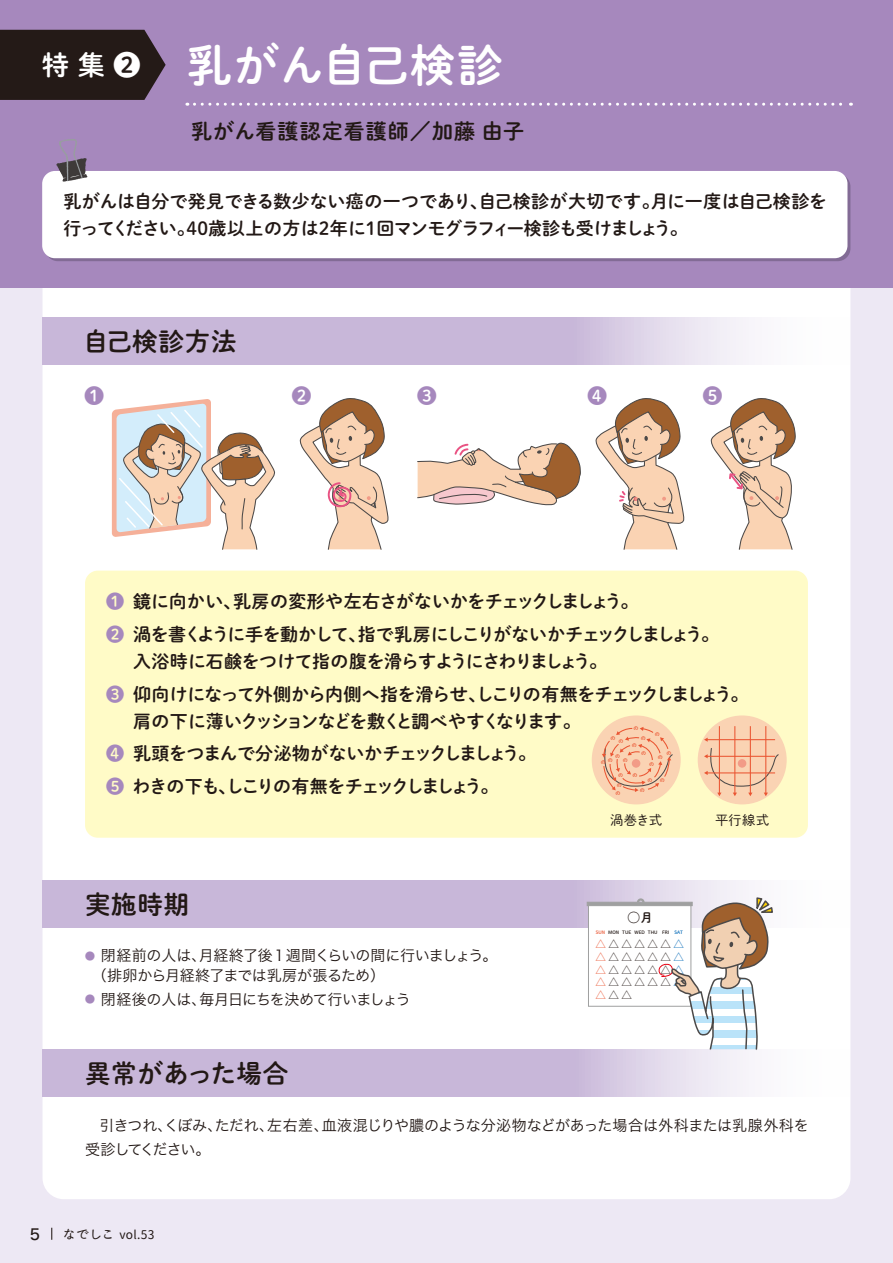
<style>
.page{position:relative;width:893px;height:1263px;background:#ede8f4}
.page>*{position:absolute;margin:0;border:0;box-sizing:border-box;transform-origin:0 0}
.t1{font:45px "Shuei M Go Std B";letter-spacing:.015em;color:#fff}
.t2{font:25.5px "Shuei M Go Std B";letter-spacing:.03em;color:#221815}
.t3{font:21px "Shuei M Go Std B";letter-spacing:.05em;color:#221815}
.t4{font:19.5px "Shuei M Go Std B";color:#a688bd}
.t5{font:18px/27px "Shuei M Go Std B";letter-spacing:-.01em;color:#221815}
.t6{font:18px/27px "Shuei M Go Std B";letter-spacing:-.04em;color:#221815}
.t7{font:18px/27px "Shuei M Go Std B";letter-spacing:-.06em;color:#221815}
.t8{font:18px/32.8px "Shuei M Go Std B";letter-spacing:-.07em;color:#221815}
.t9{font:18px "Shuei M Go Std B";letter-spacing:-.015em;color:#221815}
.t10{font:15px/19.5px "Hira Kaku Std N W3";letter-spacing:-.03em;color:#221815}
.t11{font:15px "Hira Kaku Std N W5";color:#221815}
.t12{font:13.35px "Shuei M Go Std L";letter-spacing:.025em;color:#221815}
.t13{font:12px "Honoka Maru Gothic";color:#221815}
.t14{font:12px "Shuei M Go Std B";color:#221815}
.t15{font:10.5px/12.8px "Koz Go Pr 6 N";color:#221815;text-align:justify}
.t16{font:4.95px "Shuei M Go Std B";color:#ea5532}
.t17{font:4.5px "Shuei M Go Std B";color:#221815}
.t18{font:4.5px "Shuei M Go Std B";color:#ea5532}
.t19{font:4.5px "Shuei M Go Std B";color:#0068b7}
.s1{color:#a688bd}
.s2{font-size:10.5px;color:#a688bd}
.s3{color:#ea5532}
.s4{color:#0068b7}
.s5{font-size:15px}
</style>
<div class="page">
<div style="left:43px;top:43px;width:807px;height:1156px;background:#fff;border-radius:21px"></div>
<div style="left:0;top:0;width:893px;height:288px;background:#a688bd"></div>
<svg style="left:0;top:30px;width:166px;height:70px;background:#2c2021"></svg>
<svg style="left:194px;top:103px;width:657px;height:3px"></svg>
<svg style="left:45px;top:174px;width:805px;height:87px;background:#8c769d"></svg>
<div style="left:42px;top:171px;width:805px;height:87px;background:#fff;border-radius:13px"></div>
<svg style="left:56px;top:139px;width:32px;height:43px"></svg>
<svg style="left:43px;top:318px;width:706px;height:46px;background:#cebfdd"></svg>
<div style="left:85px;top:571px;width:723px;height:267px;background:#fffbc7;border-radius:13px"></div>
<svg style="left:43px;top:880px;width:706px;height:47px;background:#cabada"></svg>
<hr style="left:587px;top:902px;width:106px;height:4px;background:#9fa0a0">
<div style="left:588px;top:905px;width:103px;height:102px;background:#fff;border:1px solid #9fa0a0"></div>
<svg style="left:636px;top:897px;width:10px;height:7px"></svg>
<svg style="left:658px;top:896px;width:115px;height:153px"></svg>
<svg style="left:43px;top:1049px;width:715px;height:47px;background:#cfc0dd"></svg>
<svg style="left:112px;top:399px;width:163px;height:151px"></svg>
<svg style="left:300px;top:398px;width:90px;height:173px"></svg>
<svg style="left:417px;top:442px;width:164px;height:64px"></svg>
<svg style="left:596px;top:398px;width:89px;height:152px"></svg>
<svg style="left:711px;top:398px;width:85px;height:173px"></svg>
<div style="left:592px;top:715px;width:89px;height:89px;background:#fad3b3;border-radius:50%"></div>
<svg style="left:602px;top:727px;width:71px;height:65px"></svg>
<div style="left:698px;top:715px;width:89px;height:89px;background:#fad3b3;border-radius:50%"></div>
<svg style="left:704px;top:737px;width:75px;height:50px"></svg>
<hr style="left:719px;top:726px;width:1px;height:67px;background:#ea5532">
<hr style="left:734px;top:726px;width:1px;height:67px;background:#ea5532">
<hr style="left:765px;top:726px;width:1px;height:67px;background:#ea5532">
<hr style="left:750px;top:726px;width:1px;height:67px;background:#ea5532">
<div style="left:738px;top:759px;width:8px;height:9px;background:#f29b87;border-radius:50%"></div>
<svg style="left:51px;top:1228px;width:1px;height:12px"></svg>
<h1 class="t1" style="left:42px;top:32px;width:462px"><sup>特</sup> <sup>集</sup> <sup>❷</sup> 乳がん自己検診</h1>
<h3 class="t3" style="left:191px;top:116px;width:335px">乳がん看護認定看護師／加藤 由子</h3>
<p class="t5" style="left:63px;top:187px;width:765px">乳がんは自分で発見できる数少ない癌の一つであり、自己検診が大切です。月に一度は自己検診を行ってください。40歳以上の方は2年に1回マンモグラフィー検診も受けましょう。</p>
<h2 class="t2" style="left:83px;top:322px;width:155px">自己検診方法</h2>
<h3 class="t4" style="left:85px;top:382px;width:21px">❶</h3>
<h3 class="t4" style="left:292px;top:382px;width:21px">❷</h3>
<h3 class="t4" style="left:417px;top:382px;width:21px">❸</h3>
<h3 class="t4" style="left:588px;top:382px;width:21px">❹</h3>
<h3 class="t4" style="left:703px;top:382px;width:21px">❺</h3>
<p class="t9" style="left:106px;top:588px;width:534px"><span class="s1">❶</span> 鏡に向かい、乳房の変形や左右さがないかをチェックしましょう。</p>
<p class="t6" style="left:133px;top:620px;width:587px;text-indent:-27px"><span class="s1">❷</span> 渦を書くように手を動かして、指で乳房にしこりがないかチェックしましょう。入浴時に石鹸をつけて指の腹を滑らすようにさわりましょう。</p>
<p class="t7" style="left:133px;top:680px;width:617px;text-indent:-27px"><span class="s1">❸</span> 仰向けになって外側から内側へ指を滑らせ、しこりの有無をチェックしましょう。肩の下に薄いクッションなどを敷くと調べやすくなります。</p>
<p class="t16" style="left:634px;top:724px;width:6px">の</p>
<p class="t8" style="left:106px;top:737px;width:431px"><span class="s1">❹</span> 乳頭をつまんで分泌物がないかチェックしましょう。<br><span class="s1">❺</span> わきの下も、しこりの有無をチェックしましょう。</p>
<h2 class="t2" style="left:85px;top:885px;width:106px">実施時期</h2>
<p class="t10" style="left:92px;top:946px;width:407px;text-indent:-7px"><span class="s2">●</span> 閉経前の人は、月経終了後１週間くらいの間に行いましょう。（排卵から月経終了までは乳房が張るため）</p>
<p class="t10" style="left:85px;top:989px;width:327px"><span class="s2">●</span> 閉経後の人は、毎月日にちを決めて行いましょう</p>
<p class="t16" style="left:611px;top:734px;width:6px">の</p>
<p class="t16" style="left:619px;top:738px;width:6px">の</p>
<p class="t16" style="left:641px;top:734px;width:6px">の</p>
<p class="t16" style="left:632px;top:741px;width:6px">の</p>
<p class="t16" style="left:655px;top:731px;width:6px">の</p>
<p class="t16" style="left:615px;top:752px;width:6px">の</p>
<p class="t16" style="left:623px;top:756px;width:6px">の</p>
<p class="t16" style="left:608px;top:756px;width:6px">の</p>
<p class="t16" style="left:601px;top:758px;width:6px">の</p>
<p class="t16" style="left:641px;top:749px;width:6px">の</p>
<p class="t16" style="left:666px;top:749px;width:6px">の</p>
<p class="t16" style="left:658px;top:753px;width:6px">の</p>
<p class="t16" style="left:649px;top:760px;width:6px">の</p>
<p class="t16" style="left:618px;top:771px;width:6px">の</p>
<p class="t16" style="left:617px;top:781px;width:6px">の</p>
<p class="t16" style="left:615px;top:789px;width:6px">の</p>
<p class="t16" style="left:632px;top:771px;width:6px">の</p>
<p class="t16" style="left:647px;top:776px;width:6px">の</p>
<p class="t16" style="left:640px;top:786px;width:6px">の</p>
<p class="t16" style="left:660px;top:776px;width:6px">の</p>
<p class="t12" style="left:610px;top:810px;width:53px">渦巻き式</p>
<p class="t12" style="left:715px;top:810px;width:56px">平行線式</p>
<p class="t14" style="left:628px;top:908px;width:26px">◯月</p>
<p class="t18" style="left:596px;top:929px;width:11px">SUN</p>
<p class="t15" style="left:595px;top:938px;width:90px"><span class="s3">△</span>△△△△△<span class="s4">△ </span><span class="s3">△</span>△△△△△<span class="s4">△ </span><span class="s3">△</span>△△△△△<span class="s4">△ </span><span class="s3">△</span>△△△△△<span class="s4">△ </span><span class="s3">△</span>△△</p>
<p class="t17" style="left:608px;top:929px;width:13px">MON</p>
<p class="t17" style="left:622px;top:929px;width:10px">TUE</p>
<p class="t17" style="left:634px;top:929px;width:12px">WED</p>
<p class="t17" style="left:648px;top:929px;width:11px">THU</p>
<p class="t17" style="left:662px;top:929px;width:9px">FRI</p>
<p class="t19" style="left:674px;top:929px;width:10px">SAT</p>
<h2 class="t2" style="left:85px;top:1054px;width:205px">異常があった場合</h2>
<p class="t10" style="left:85px;top:1113px;width:725px;line-height:24px;text-indent:15px">引きつれ、くぼみ、ただれ、左右差、血液混じりや膿のような分泌物などがあった場合は外科または乳腺外科を受診してください。</p>
<p class="t11" style="left:30px;top:1222px;width:12px">5</p>
<p class="t13" style="left:63px;top:1225px;width:93px"><span class="s5">なでしこ</span> vol.53</p>
</div>
